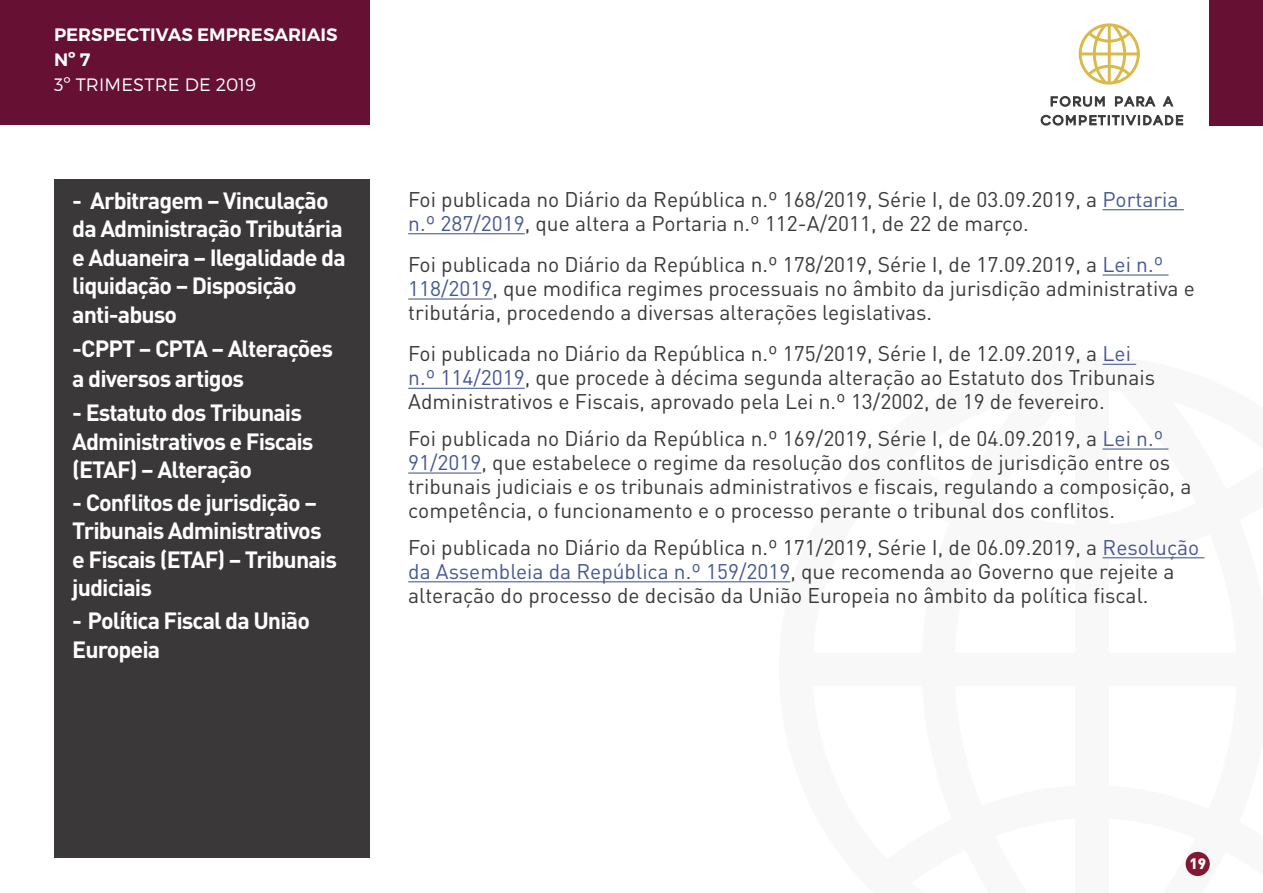
<style>
.page{position:relative;width:1263px;height:893px;background:#fff}
.page>*{position:absolute;margin:0;border:0;box-sizing:border-box;transform-origin:0 0}
.t1{font:700 23.25px/28.5px "DIN Pro";letter-spacing:-.04em;color:#fff}
.t2{font:21px/24px "DIN Pro";color:#3b383a}
.t3{font:600 18px/25.2px "Montserrat";color:#fff}
.t4{font:300 18px "Montserrat";letter-spacing:.01em;color:#fff}
.t5{font:900 15px "DIN Pro";color:#fff}
.s1{color:#465792}
</style>
<div class="page">
<div style="left:54px;top:179px;width:316px;height:678px;background:#3b383a"></div>
<div style="left:0;top:0;width:370px;height:125px;background:#661034"></div>
<div style="left:1210px;top:0;width:53px;height:125px;background:#661034"></div>
<svg style="left:1079px;top:23px;width:61px;height:62px"></svg>
<svg style="left:1050px;top:96px;width:55px;height:11px"></svg>
<svg style="left:1115px;top:96px;width:41px;height:11px"></svg>
<svg style="left:1162px;top:96px;width:12px;height:11px"></svg>
<svg style="left:1040px;top:114px;width:143px;height:12px"></svg>
<div style="left:1185px;top:852px;width:25px;height:24px;background:#831832;border-radius:50%"></div>
<hr style="left:1102px;top:209px;width:82px;height:1px;background:#465792">
<hr style="left:408px;top:233px;width:117px;height:1px;background:#465792">
<hr style="left:1102px;top:274px;width:66px;height:2px;background:#465792">
<hr style="left:408px;top:298px;width:84px;height:2px;background:#465792">
<hr style="left:1102px;top:364px;width:34px;height:1px;background:#465792">
<hr style="left:408px;top:388px;width:117px;height:1px;background:#465792">
<hr style="left:1102px;top:448px;width:66px;height:2px;background:#465792">
<hr style="left:408px;top:472px;width:73px;height:2px;background:#465792">
<hr style="left:1102px;top:557px;width:102px;height:1px;background:#465792">
<hr style="left:408px;top:581px;width:382px;height:1px;background:#465792">
<p class="t3" style="left:54px;top:22px;width:285px">PERSPECTIVAS EMPRESARIAIS<br>Nº 7</p>
<p class="t4" style="left:54px;top:74px;width:204px">3º TRIMESTRE DE 2019</p>
<p class="t1" style="left:72px;top:185px;width:275px">- Arbitragem – Vinculação da Administração Tributária e Aduaneira – Ilegalidade da liquidação – Disposição anti-abuso</p>
<p class="t1" style="left:72px;top:333px;width:262px;line-height:30px">-CPPT – CPTA – Alterações a diversos artigos</p>
<p class="t1" style="left:72px;top:398px;width:243px">- Estatuto dos Tribunais<br>Administrativos e Fiscais (ETAF) – Alteração</p>
<p class="t1" style="left:72px;top:487px;width:266px">- Conflitos de jurisdição –<br>Tribunais Administrativos e Fiscais (ETAF) – Tribunais judiciais</p>
<p class="t1" style="left:72px;top:606px;width:239px">- Política Fiscal da União<br>Europeia</p>
<p class="t2" style="left:408px;top:186px;width:772px">Foi publicada no Diário da República n.º 168/2019, Série I, de 03.09.2019, a <span class="s1">Portaria n.º 287/2019</span>, que altera a Portaria n.º 112-A/2011, de 22 de março.</p>
<p class="t2" style="left:408px;top:252px;width:788px">Foi publicada no Diário da República n.º 178/2019, Série I, de 17.09.2019, a <span class="s1">Lei n.º<br>118/2019</span>, que modifica regimes processuais no âmbito da jurisdição administrativa e tributária, procedendo a diversas alterações legislativas.</p>
<p class="t2" style="left:408px;top:341px;width:748px">Foi publicada no Diário da República n.º 175/2019, Série I, de 12.09.2019, a <span class="s1">Lei n.º 114/2019</span>, que procede à décima segunda alteração ao Estatuto dos Tribunais<br>Administrativos e Fiscais, aprovado pela Lei n.º 13/2002, de 19 de fevereiro.</p>
<p class="t2" style="left:408px;top:426px;width:785px">Foi publicada no Diário da República n.º 169/2019, Série I, de 04.09.2019, a <span class="s1">Lei n.º 91/2019</span>, que estabelece o regime da resolução dos conflitos de jurisdição entre os tribunais judiciais e os tribunais administrativos e fiscais, regulando a composição, a competência, o funcionamento e o processo perante o tribunal dos conflitos.</p>
<p class="t2" style="left:408px;top:535px;width:792px">Foi publicada no Diário da República n.º 171/2019, Série I, de 06.09.2019, a <span class="s1">Resolução da Assembleia da República n.º 159/2019</span>, que recomenda ao Governo que rejeite a alteração do processo de decisão da União Europeia no âmbito da política fiscal.</p>
<p class="t5" style="left:1189px;top:853px;width:18px">19</p>
</div>
